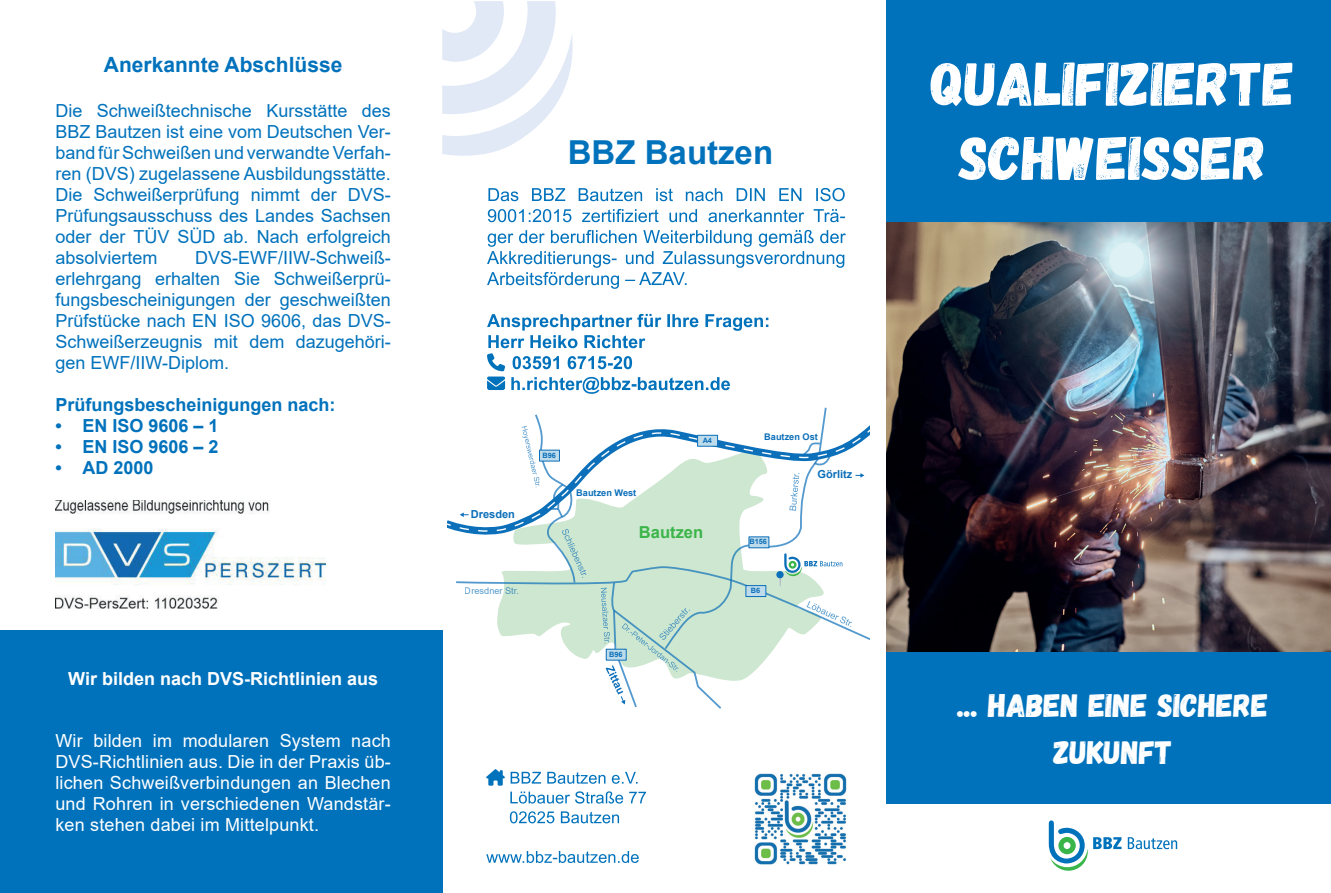
<style>
.page{position:relative;width:1331px;height:893px;background:#fff}
.page>*{position:absolute;margin:0;border:0;box-sizing:border-box;transform-origin:0 0}
.t1{font:61.8px/74.2px "Gagalin";color:#fff;text-align:center}
.t2{font:700 33px "Arial";color:#0072bc}
.t3{font:32.85px/47.5px "Gagalin";color:#fff;text-align:center}
.t4{font:700 21px "Arial";color:#0072bc}
.t5{font:18px/21px "Arial";color:#0072bc;text-align:justify}
.t6{font:18px/21px "Arial";letter-spacing:.01em;color:#fff;text-align:justify}
.t7{font:700 18px "Arial";color:#0072bc}
.t8{font:700 18px "Arial";color:#fff}
.t9{font:700 16.5px "Arial";color:#3bb54a}
.t10{font:700 11.1px "Arial";color:#0b6fb9}
.t11{font:700 9.15px "Arial";color:#0b6fb9}
.t12{font:9.15px "Arial";color:#0b6fb9}
.t13{font:700 7.35px "Arial";color:#0b6fb9}
</style>
<div class="page">
<div style="left:0;top:630px;width:442px;height:263px;background:#0072bc"></div>
<div style="left:887px;top:0;width:444px;height:804px;background:#0072bc"></div>
<img style="left:887px;top:222px;width:444px;height:430px">
<svg style="left:1128px;top:837px;width:49px;height:12px"></svg>
<svg style="left:1049px;top:820px;width:72px;height:51px"></svg>
<svg style="left:487px;top:377px;width:243px;height:16px"></svg>
<svg style="left:487px;top:314px;width:281px;height:57px"></svg>
<svg style="left:487px;top:230px;width:359px;height:59px"></svg>
<svg style="left:488px;top:209px;width:357px;height:13px"></svg>
<svg style="left:488px;top:188px;width:357px;height:13px"></svg>
<svg style="left:448px;top:407px;width:422px;height:302px"></svg>
<div style="left:776px;top:571px;width:8px;height:7px;background:#0b6fb9;border-radius:50%"></div>
<div style="left:539px;top:450px;width:20px;height:11px;background:#bddbeb"></div>
<div style="left:539px;top:450px;width:21px;height:12px;border:1px solid #0b6fb9"></div>
<div style="left:746px;top:586px;width:20px;height:10px;background:#bddbeb"></div>
<div style="left:745px;top:585px;width:21px;height:12px;border:1px solid #0b6fb9"></div>
<div style="left:698px;top:435px;width:20px;height:11px;background:#bddbeb"></div>
<div style="left:697px;top:435px;width:21px;height:12px;border:1px solid #0b6fb9"></div>
<div style="left:606px;top:649px;width:20px;height:11px;background:#bddbeb"></div>
<div style="left:606px;top:649px;width:21px;height:12px;border:1px solid #0b6fb9"></div>
<div style="left:749px;top:537px;width:20px;height:11px;background:#bddbeb"></div>
<div style="left:748px;top:536px;width:21px;height:12px;border:1px solid #0b6fb9"></div>
<svg style="left:486px;top:851px;width:153px;height:12px"></svg>
<svg style="left:510px;top:811px;width:109px;height:12px"></svg>
<svg style="left:486px;top:769px;width:160px;height:35px"></svg>
<svg style="left:442px;top:1px;width:131px;height:155px"></svg>
<img style="left:754px;top:773px;width:93px;height:92px">
<img style="left:55px;top:501px;width:270px;height:107px">
<p class="t4" style="left:104px;top:49px;width:240px">Anerkannte Abschlüsse</p>
<p class="t5" style="left:55px;top:100px;width:337px">Die Schweißtechnische Kursstätte des BBZ Bautzen ist eine vom Deutschen Ver&shy;band für Schweißen und verwandte Verfah&shy;ren (DVS) zugelassene Ausbildungsstätte.<br>Die Schweißerprüfung nimmt der DVS-Prüfungsausschuss des Landes Sachsen oder der TÜV SÜD ab. Nach erfolgreich absolviertem</p>
<p class="t5" style="left:55px;top:247px;width:337px;text-indent:140px">DVS-EWF/IIW-Schweiß&shy;erlehrgang erhalten Sie Schweißerprü&shy;fungsbescheinigungen der geschweißten Prüfstücke nach EN ISO 9606, das DVS-Schweißerzeugnis mit dem dazugehöri&shy;gen EWF/IIW-Diplom.</p>
<p class="t7" style="left:55px;top:392px;width:282px">Prüfungsbescheinigungen nach:</p>
<p class="t7" style="left:55px;top:413px;width:165px">• EN ISO 9606 – 1</p>
<p class="t7" style="left:55px;top:434px;width:165px">• EN ISO 9606 – 2</p>
<p class="t7" style="left:55px;top:455px;width:100px">• AD 2000</p>
<p class="t8" style="left:68px;top:666px;width:311px">Wir bilden nach DVS-Richtlinien aus</p>
<p class="t6" style="left:55px;top:730px;width:337px">Wir bilden im modularen System nach DVS-Richtlinien aus. Die in der Praxis üb&shy;lichen Schweißverbindungen an Blechen und Rohren in verschiedenen Wandstär&shy;ken stehen dabei im Mittelpunkt.</p>
<h2 class="t2" style="left:568px;top:129px;width:207px">BBZ Bautzen</h2>
<p class="t10" style="left:471px;top:506px;width:46px">Dresden</p>
<p class="t12" style="left:465px;top:584px;width:56px">Dresdner Str.</p>
<p class="t13" style="left:542px;top:450px;width:15px">B96</p>
<p class="t11" style="left:576px;top:487px;width:62px">Bautzen West</p>
<p class="t13" style="left:703px;top:435px;width:11px">A4</p>
<p class="t9" style="left:639px;top:520px;width:66px">Bautzen</p>
<p class="t13" style="left:609px;top:649px;width:15px">B96</p>
<p class="t11" style="left:764px;top:431px;width:55px">Bautzen Ost</p>
<p class="t13" style="left:749px;top:537px;width:19px">B156</p>
<p class="t13" style="left:751px;top:586px;width:11px">B6</p>
<p class="t10" style="left:817px;top:467px;width:36px">Görlitz</p>
<h1 class="t1" style="left:931px;top:48px;width:365px">QUALIFIZIERTE<br>SCHWEISSER</h1>
<h3 class="t3" style="left:957px;top:682px;width:313px">... HABEN EINE SICHERE<br>ZUKUNFT</h3>
</div>
